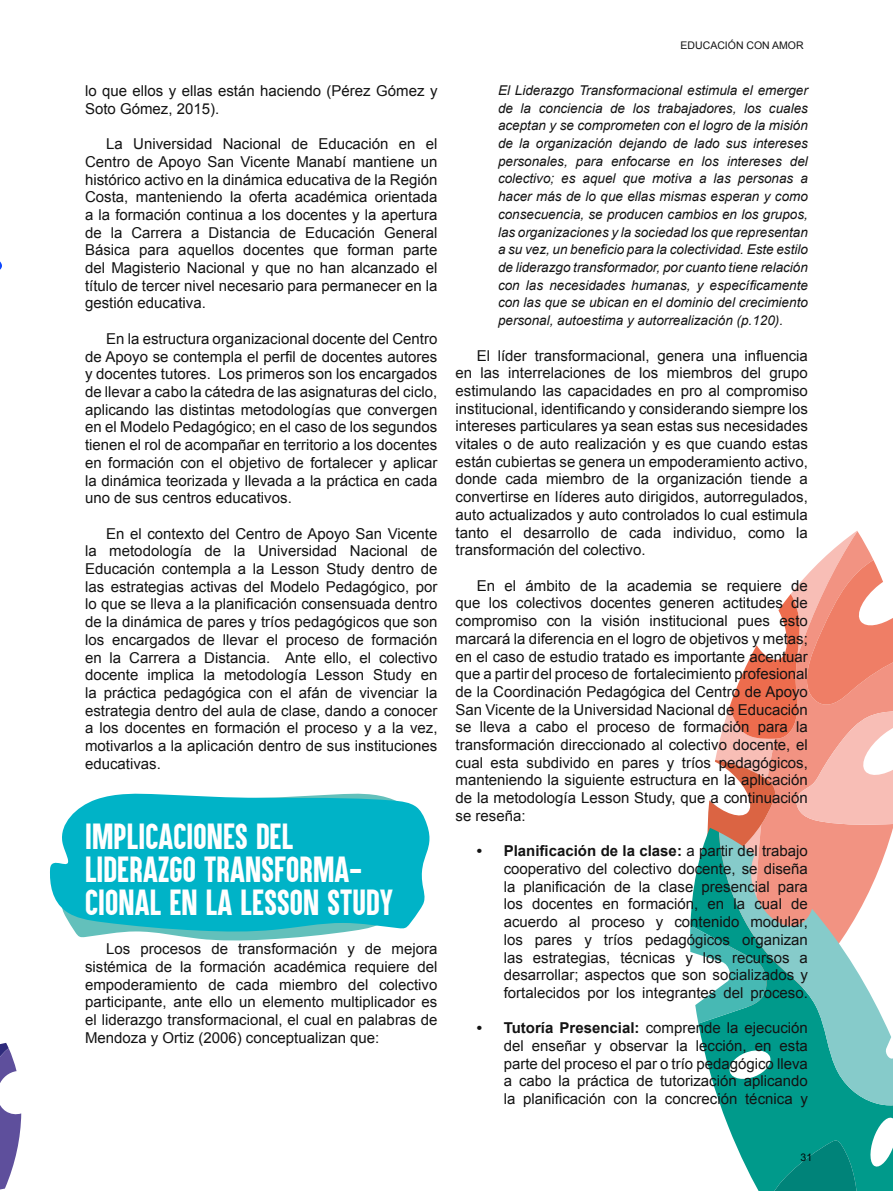
<style>
.page{position:relative;width:893px;height:1191px;background:#fff}
.page>*{position:absolute;margin:0;border:0;box-sizing:border-box;transform-origin:0 0}
.t1{font:30px/33px "Aku&Kamu";letter-spacing:.005em;color:#fff}
.t2{font:15px/17.7px "Arial";color:#131313;text-align:justify}
.t3{font:italic 13.5px/17.7px "Arial";color:#131313;text-align:justify}
.t4{font:10.5px "Arial";color:#131313}
.s1{font-weight:700}
</style>
<div class="page">
<svg style="left:0;top:261px;width:2px;height:9px"></svg>
<svg style="left:0;top:1042px;width:21px;height:148px"></svg>
<svg style="left:75px;top:932px;width:269px;height:9px"></svg>
<svg style="left:50px;top:793px;width:380px;height:139px;background:#19b9cb"></svg>
<svg style="left:698px;top:1025px;width:195px;height:166px;fill:#009a8b"></svg>
<svg style="left:767px;top:1139px;width:92px;height:52px;background:#018e81"></svg>
<svg style="left:690px;top:531px;width:203px;height:494px"></svg>
<svg style="left:719px;top:832px;width:174px;height:274px;background:#84b5ac"></svg>
<p class="t2" style="left:85px;top:82px;width:354px">lo que ellos y ellas están haciendo (Pérez Gómez y<br>Soto Gómez, 2015).</p>
<p class="t2" style="left:85px;top:135px;width:354px;text-indent:21px">La Universidad Nacional de Educación en el Centro de Apoyo San Vicente Manabí mantiene un histórico activo en la dinámica educativa de la Región Costa, manteniendo la oferta académica orientada a la formación continua a los docentes y la apertura de la Carrera a Distancia de Educación General Básica para aquellos docentes que forman parte del Magisterio Nacional y que no han alcanzado el título de tercer nivel necesario para permanecer en la gestión educativa.</p>
<p class="t2" style="left:85px;top:330px;width:354px;text-indent:21px">En la estructura organizacional docente del Centro de Apoyo se contempla el perfil de docentes autores y docentes tutores. Los primeros son los encargados de llevar a cabo la cátedra de las asignaturas del ciclo, aplicando las distintas metodologías que convergen en el Modelo Pedagógico; en el caso de los segundos tienen el rol de acompañar en territorio a los docentes en formación con el objetivo de fortalecer y aplicar la dinámica teorizada y llevada a la práctica en cada uno de sus centros educativos.</p>
<p class="t2" style="left:85px;top:525px;width:354px;text-indent:21px">En el contexto del Centro de Apoyo San Vicente la metodología de la Universidad Nacional de Educación contempla a la Lesson Study dentro de las estrategias activas del Modelo Pedagógico, por lo que se lleva a la planificación consensuada dentro de la dinámica de pares y tríos pedagógicos que son los encargados de llevar el proceso de formación en la Carrera a Distancia. Ante ello, el colectivo docente implica la metodología Lesson Study en la práctica pedagógica con el afán de vivenciar la estrategia dentro del aula de clase, dando a conocer a los docentes en formación el proceso y a la vez, motivarlos a la aplicación dentro de sus instituciones educativas.</p>
<h1 class="t1" style="left:85px;top:820px;width:310px">IMPLICACIONES DEL<br>LIDERAZGO TRANSFORMA-<br>CIONAL EN LA LESSON STUDY</h1>
<p class="t2" style="left:85px;top:940px;width:354px;text-indent:21px">Los procesos de transformación y de mejora sistémica de la formación académica requiere del empoderamiento de cada miembro del colectivo participante, ante ello un elemento multiplicador es el liderazgo transformacional, el cual en palabras de Mendoza y Ortiz (2006) conceptualizan que:</p>
<p class="t4" style="left:681px;top:39px;width:125px">EDUCACIÓN CON AMOR</p>
<p class="t3" style="left:498px;top:81px;width:311px">El Liderazgo Transformacional estimula el emerger de la conciencia de los trabajadores, los cuales aceptan y se comprometen con el logro de la misión de la organización dejando de lado sus intereses personales, para enfocarse en los intereses del colectivo; es aquel que motiva a las personas a hacer más de lo que ellas mismas esperan y como consecuencia, se producen cambios en los grupos, las organizaciones y la sociedad los que representan a su vez, un beneficio para la colectividad. Este estilo de liderazgo transformador, por cuanto tiene relación con las necesidades humanas, y específicamente con las que se ubican en el dominio del crecimiento personal, autoestima y autorrealización (p.120).</p>
<p class="t2" style="left:455px;top:346px;width:354px;text-indent:21px">El líder transformacional, genera una influencia en las interrelaciones de los miembros del grupo estimulando las capacidades en pro al compromiso institucional, identificando y considerando siempre los intereses particulares ya sean estas sus necesidades vitales o de auto realización y es que cuando estas están cubiertas se genera un empoderamiento activo, donde cada miembro de la organización tiende a convertirse en líderes auto dirigidos, autorregulados, auto actualizados y auto controlados lo cual estimula tanto el desarrollo de cada individuo, como la transformación del colectivo.</p>
<p class="t2" style="left:455px;top:577px;width:354px;text-indent:21px">En el ámbito de la academia se requiere de que los colectivos docentes generen actitudes de compromiso con la visión institucional pues esto marcará la diferencia en el logro de objetivos y metas; en el caso de estudio tratado es importante acentuar que a partir del proceso de fortalecimiento profesional de la Coordinación Pedagógica del Centro de Apoyo San Vicente de la Universidad Nacional de Educación se lleva a cabo el proceso de formación para la transformación direccionado al colectivo docente, el cual esta subdivido en pares y tríos pedagógicos, manteniendo la siguiente estructura en la aplicación de la metodología Lesson Study, que a continuación se reseña:</p>
<p class="t2" style="left:504px;top:842px;width:306px;text-indent:-27px"><span class="s1">• Planificación de la clase:</span> a partir del trabajo cooperativo del colectivo docente, se diseña la planificación de la clase presencial para los docentes en formación, en la cual de acuerdo al proceso y contenido modular, los pares y tríos pedagógicos organizan las estrategias, técnicas y los recursos a desarrollar; aspectos que son socializados y fortalecidos por los integrantes del proceso.</p>
<p class="t2" style="left:504px;top:1019px;width:306px;text-indent:-27px"><span class="s1">• Tutoría Presencial:</span> comprende la ejecución del enseñar y observar la lección, en esta parte del proceso el par o trío pedagógico lleva a cabo la práctica de tutorización aplicando la planificación con la concreción técnica y</p>
<p class="t4" style="left:800px;top:1150px;width:13px">31</p>
</div>
